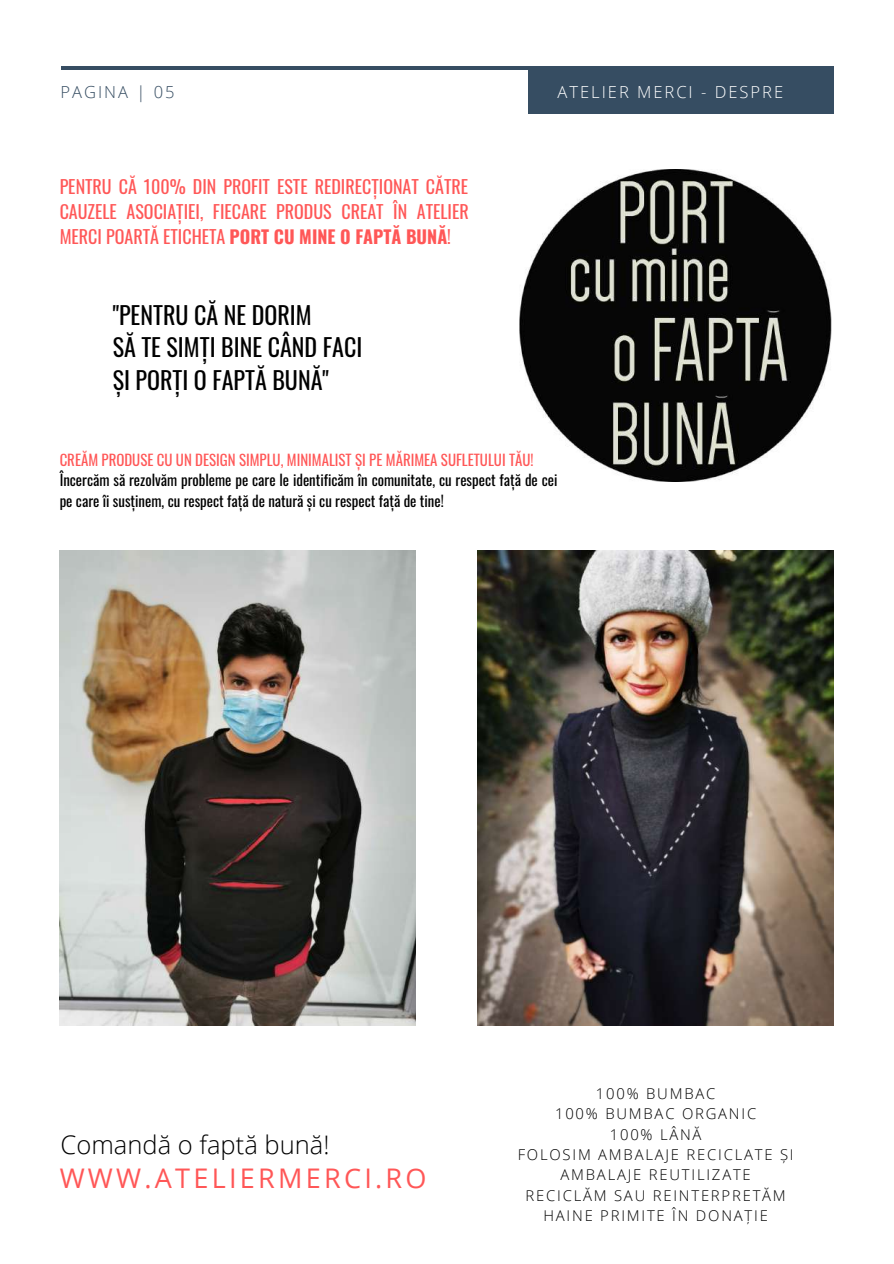
<style>
.page{position:relative;width:894px;height:1264px;background:#fff}
.page>*{position:absolute;margin:0;border:0;box-sizing:border-box;transform-origin:0 0}
.t1{font:27px "Open Sans";letter-spacing:.12em;color:#ff5757}
.t2{font:300 25.5px "Open Sans";color:#000}
.t3{font:24px/32.7px "Oswald";color:#000}
.t4{font:18px/24.8px "Oswald";color:#ff5757;text-align:justify}
.t5{font:300 16.5px "Open Sans";letter-spacing:.12em;color:#fff}
.t6{font:300 16.5px "Open Sans";letter-spacing:.12em;color:#364d62}
.t7{font:14.85px/20.2px "Oswald";color:#000}
.t8{font:300 14.85px/20.2px "Open Sans";letter-spacing:.12em;color:#000;text-align:center}
.t9{font:14.85px "Oswald";color:#ff5757}
.s1{font-weight:700}
</style>
<div class="page">
<hr style="left:61px;top:66px;width:771px;height:4px;background:#364d62">
<div style="left:528px;top:66px;width:305px;height:48px;background:#364d62"></div>
<img style="left:519px;top:169px;width:312px;height:312px">
<img style="left:60px;top:550px;width:355px;height:475px">
<img style="left:477px;top:550px;width:356px;height:475px">
<p class="t6" style="left:61px;top:80px;width:115px">PAGINA | 05</p>
<p class="t5" style="left:557px;top:80px;width:227px">ATELIER MERCI - DESPRE</p>
<p class="t4" style="left:60px;top:174px;width:410px">PENTRU CĂ 100% DIN PROFIT ESTE REDIRECȚIONAT CĂTRE CAUZELE ASOCIAȚIEI, FIECARE PRODUS CREAT ÎN ATELIER MERCI POARTĂ ETICHETA <span class="s1">PORT CU MINE O FAPTĂ BUNĂ</span>!</p>
<h3 class="t3" style="left:113px;top:297px;width:251px">"PENTRU CĂ NE DORIM<br>SĂ TE SIMȚI BINE CÂND FACI<br>ȘI PORȚI O FAPTĂ BUNĂ"</h3>
<p class="t9" style="left:60px;top:448px;width:475px">CREĂM PRODUSE CU UN DESIGN SIMPLU, MINIMALIST ȘI PE MĂRIMEA SUFLETULUI TĂU!</p>
<p class="t7" style="left:60px;top:469px;width:499px">Încercăm să rezolvăm probleme pe care le identificăm în comunitate, cu respect față de cei pe care îi susținem, cu respect față de natură și cu respect față de tine!</p>
<h2 class="t2" style="left:61px;top:1126px;width:270px">Comandă o faptă bună!</h2>
<h1 class="t1" style="left:60px;top:1159px;width:368px">WWW.ATELIERMERCI.RO</h1>
<p class="t8" style="left:517px;top:1083px;width:277px">100% BUMBAC<br>100% BUMBAC ORGANIC<br>100% LÂNĂ<br>FOLOSIM AMBALAJE RECICLATE ȘI<br>AMBALAJE REUTILIZATE<br>RECICLĂM SAU REINTERPRETĂM<br>HAINE PRIMITE ÎN DONAȚIE</p>
</div>
